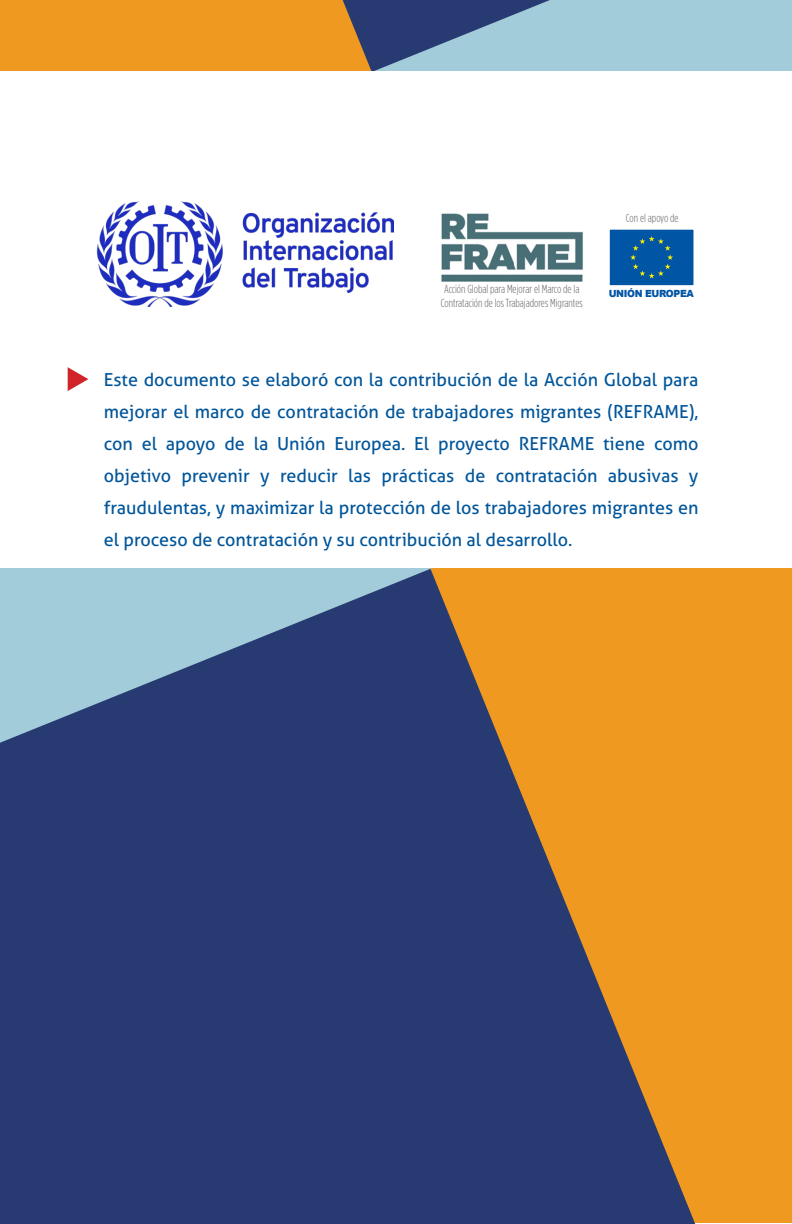
<style>
.page{position:relative;width:792px;height:1224px;background:#fff}
.page>*{position:absolute;margin:0;border:0;box-sizing:border-box;transform-origin:0 0}
.t1{font:18px/32px "Aller";color:#01559a;text-align:justify}
.t2{font:300 11.6px/14px "Gotham Condensed";color:#636366}
.t3{font:900 9.8px "Arial";letter-spacing:-.04em;color:#0155a5;scale:.96 1}
</style>
<div class="page">
<div style="left:431px;top:569px;width:361px;height:654px;background:#ef9921"></div>
<svg style="left:0;top:569px;width:695px;height:655px;fill:#273b72"></svg>
<div style="left:0;top:0;width:371px;height:71px;background:#ef9921"></div>
<div style="left:371px;top:0;width:421px;height:71px;background:#a2ccd9"></div>
<svg style="left:343px;top:0;width:207px;height:71px"></svg>
<img style="left:96px;top:202px;width:298px;height:105px">
<img style="left:441px;top:213px;width:142px;height:69px">
<svg style="left:609px;top:229px;width:85px;height:57px;background:#1260a4"></svg>
<svg style="left:68px;top:367px;width:20px;height:24px"></svg>
<p class="t2" style="left:441px;top:282px;width:143px">Acción Global para Mejorar el Marco de la<br>Contratación de los Trabajadores Migrantes</p>
<p class="t2" style="left:626px;top:211px;width:54px">Con el apoyo de</p>
<p class="t3" style="left:609px;top:288px;width:90px">UNIÓN EUROPEA</p>
<p class="t1" style="left:104px;top:363px;width:596px">Este documento se elaboró con la contribución de la Acción Global para mejorar el marco de contratación de trabajadores migrantes (REFRAME), con el apoyo de la Unión Europea. El proyecto REFRAME tiene como objetivo prevenir y reducir las prácticas de contratación abusivas y fraudulentas, y maximizar la protección de los trabajadores migrantes en el proceso de contratación y su contribución al desarrollo.</p>
</div>
